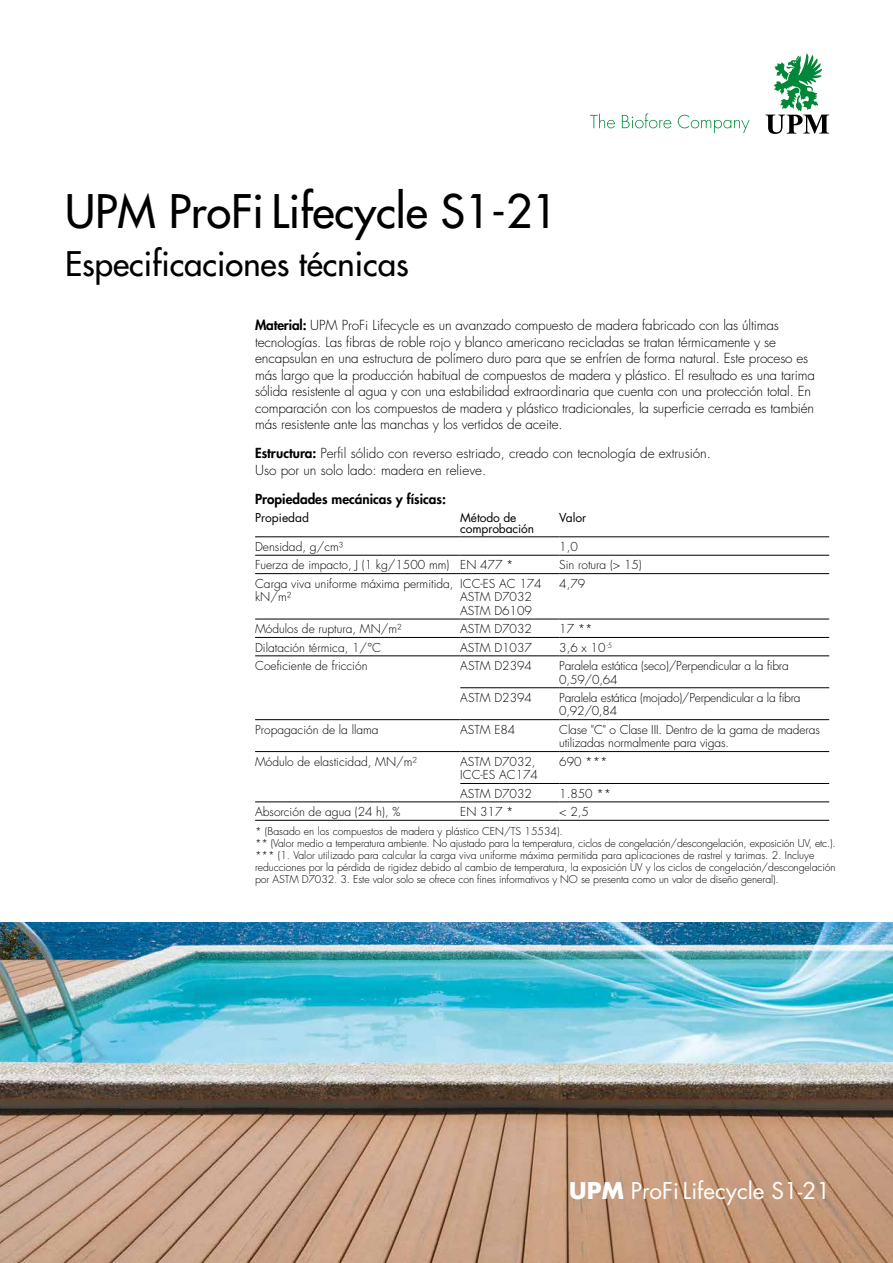
<style>
.page{position:relative;width:893px;height:1263px;background:#fff}
.page>*{position:absolute;margin:0;border:0;box-sizing:border-box;transform-origin:0 0}
.t1{font:500 45px "Futura Std";color:#000}
.t2{font:500 33px "Futura Std";color:#000}
.t3{font:22.5px "Futura Std";color:#fff}
.t4{font:300 13.5px/16.5px "Futura Std";letter-spacing:-.01em;color:#000}
.t5{font:800 13.5px "Futura Std";color:#000}
.t6{font:300 12px/13.5px "Futura Std";color:#000}
.t7{font:300 12px/13.5px "Futura Std";letter-spacing:-.02em;color:#000}
.t8{font:12px/10.5px "Futura Std";letter-spacing:-.01em;color:#000}
.t9{font:300 10.5px/12px "Futura Std";letter-spacing:-.01em;color:#000}
.s1{font-weight:800}
.s2{font-weight:700}
</style>
<div class="page">
<img style="left:0;top:923px;width:893px;height:340px">
<svg style="left:765px;top:54px;width:64px;height:80px"></svg>
<svg style="left:590px;top:113px;width:159px;height:20px"></svg>
<hr style="left:255px;top:751px;width:205px;height:1px;background:#000">
<hr style="left:460px;top:751px;width:99px;height:1px;background:#000">
<hr style="left:559px;top:751px;width:270px;height:1px;background:#000">
<hr style="left:460px;top:783px;width:99px;height:1px;background:#000">
<hr style="left:559px;top:783px;width:270px;height:1px;background:#000">
<hr style="left:255px;top:802px;width:205px;height:1px;background:#000">
<hr style="left:460px;top:802px;width:99px;height:1px;background:#000">
<hr style="left:559px;top:802px;width:270px;height:1px;background:#000">
<hr style="left:255px;top:820px;width:205px;height:1px;background:#000">
<hr style="left:460px;top:820px;width:99px;height:1px;background:#000">
<hr style="left:559px;top:820px;width:270px;height:1px;background:#000">
<hr style="left:255px;top:536px;width:205px;height:1px;background:#000">
<hr style="left:460px;top:536px;width:99px;height:1px;background:#000">
<hr style="left:559px;top:536px;width:270px;height:1px;background:#000">
<hr style="left:255px;top:555px;width:205px;height:1px;background:#000">
<hr style="left:460px;top:555px;width:99px;height:1px;background:#000">
<hr style="left:559px;top:555px;width:270px;height:1px;background:#000">
<hr style="left:255px;top:573px;width:205px;height:1px;background:#000">
<hr style="left:460px;top:573px;width:99px;height:1px;background:#000">
<hr style="left:559px;top:573px;width:270px;height:1px;background:#000">
<hr style="left:255px;top:619px;width:205px;height:1px;background:#000">
<hr style="left:460px;top:619px;width:99px;height:1px;background:#000">
<hr style="left:559px;top:619px;width:270px;height:1px;background:#000">
<hr style="left:255px;top:637px;width:205px;height:1px;background:#000">
<hr style="left:460px;top:637px;width:99px;height:1px;background:#000">
<hr style="left:559px;top:637px;width:270px;height:1px;background:#000">
<hr style="left:255px;top:656px;width:205px;height:1px;background:#000">
<hr style="left:460px;top:656px;width:99px;height:1px;background:#000">
<hr style="left:559px;top:656px;width:270px;height:1px;background:#000">
<hr style="left:460px;top:687px;width:99px;height:1px;background:#000">
<hr style="left:559px;top:687px;width:270px;height:1px;background:#000">
<hr style="left:255px;top:719px;width:205px;height:1px;background:#000">
<hr style="left:460px;top:719px;width:99px;height:1px;background:#000">
<hr style="left:559px;top:719px;width:270px;height:1px;background:#000">
<h1 class="t1" style="left:65px;top:184px;width:495px">UPM ProFi Lifecycle S1-21</h1>
<h2 class="t2" style="left:65px;top:244px;width:345px">Especificaciones técnicas</h2>
<p class="t4" style="left:255px;top:317px;width:561px"><span class="s1">Material:</span> UPM ProFi Lifecycle es un avanzado compuesto de madera fabricado con las últimas tecnologías. Las fibras de roble rojo y blanco americano recicladas se tratan térmicamente y se encapsulan en una estructura de polímero duro para que se enfríen de forma natural. Este proceso es más largo que la producción habitual de compuestos de madera y plástico. El resultado es una tarima sólida resistente al agua y con una estabilidad extraordinaria que cuenta con una protección total. En comparación con los compuestos de madera y plástico tradicionales, la superficie cerrada es también más resistente ante las manchas y los vertidos de aceite.</p>
<p class="t4" style="left:255px;top:446px;width:457px"><span class="s1">Estructura:</span> Perfil sólido con reverso estriado, creado con tecnología de extrusión.<br>Uso por un solo lado: madera en relieve.</p>
<p class="t5" style="left:255px;top:490px;width:192px">Propiedades mecánicas y físicas:</p>
<p class="t8" style="left:255px;top:512px;width:55px">Propiedad</p>
<p class="t8" style="left:460px;top:512px;width:75px">Método de comprobación</p>
<p class="t8" style="left:559px;top:512px;width:28px">Valor</p>
<p class="t6" style="left:255px;top:540px;width:90px">Densidad, g/cm³</p>
<p class="t6" style="left:559px;top:540px;width:20px">1,0</p>
<p class="t6" style="left:255px;top:559px;width:260px">Fuerza de impacto, J (1 kg/1500 mm) EN 477 *</p>
<p class="t6" style="left:559px;top:559px;width:84px">Sin rotura (&gt; 15)</p>
<p class="t6" style="left:255px;top:577px;width:200px">Carga viva uniforme máxima permitida, kN/m²</p>
<p class="t6" style="left:460px;top:577px;width:83px">ICC-ES AC 174<br>ASTM D7032<br>ASTM D6109</p>
<p class="t6" style="left:559px;top:577px;width:28px">4,79</p>
<p class="t6" style="left:255px;top:622px;width:148px">Módulos de ruptura, MN/m²</p>
<p class="t6" style="left:460px;top:622px;width:73px">ASTM D7032</p>
<p class="t6" style="left:559px;top:622px;width:35px">17 **</p>
<p class="t6" style="left:255px;top:641px;width:127px">Dilatación térmica, 1/°C</p>
<p class="t6" style="left:460px;top:641px;width:73px">ASTM D1037</p>
<p class="t6" style="left:559px;top:641px;width:54px">3,6 x 10<sup>-5</sup></p>
<p class="t6" style="left:255px;top:659px;width:114px">Coeficiente de fricción</p>
<p class="t6" style="left:460px;top:659px;width:73px">ASTM D2394</p>
<p class="t6" style="left:559px;top:659px;width:231px">Paralela estática (seco)/Perpendicular a la fibra<br>0,59/0,64</p>
<p class="t6" style="left:460px;top:691px;width:73px">ASTM D2394</p>
<p class="t7" style="left:559px;top:691px;width:243px">Paralela estática (mojado)/Perpendicular a la fibra<br>0,92/0,84</p>
<p class="t6" style="left:255px;top:723px;width:125px">Propagación de la llama</p>
<p class="t6" style="left:460px;top:723px;width:57px">ASTM E84</p>
<p class="t6" style="left:559px;top:723px;width:262px">Clase "C" o Clase III. Dentro de la gama de maderas utilizadas normalmente para vigas.</p>
<p class="t6" style="left:255px;top:755px;width:163px">Módulo de elasticidad, MN/m²</p>
<p class="t6" style="left:460px;top:755px;width:79px">ASTM D7032,<br>ICC-ES AC174</p>
<p class="t6" style="left:559px;top:755px;width:50px">690 ***</p>
<p class="t6" style="left:460px;top:787px;width:73px">ASTM D7032</p>
<p class="t6" style="left:559px;top:787px;width:54px">1.850 **</p>
<p class="t6" style="left:255px;top:805px;width:147px">Absorción de agua (24 h), %</p>
<p class="t6" style="left:460px;top:805px;width:55px">EN 317 *</p>
<p class="t6" style="left:559px;top:805px;width:31px">&lt; 2,5</p>
<p class="t9" style="left:255px;top:826px;width:582px">* (Basado en los compuestos de madera y plástico CEN/TS 15534).<br>** (Valor medio a temperatura ambiente. No ajustado para la temperatura, ciclos de congelación/descongelación, exposición UV, etc.). *** (1. Valor utilizado para calcular la carga viva uniforme máxima permitida para aplicaciones de rastrel y tarimas. 2. Incluye reducciones por la pérdida de rigidez debido al cambio de temperatura, la exposición UV y los ciclos de congelación/descongelación por ASTM D7032. 3. Este valor solo se ofrece con fines informativos y NO se presenta como un valor de diseño general).</p>
<h3 class="t3" style="left:569px;top:1176px;width:262px"><span class="s2">UPM</span> ProFi Lifecycle S1-21</h3>
</div>
